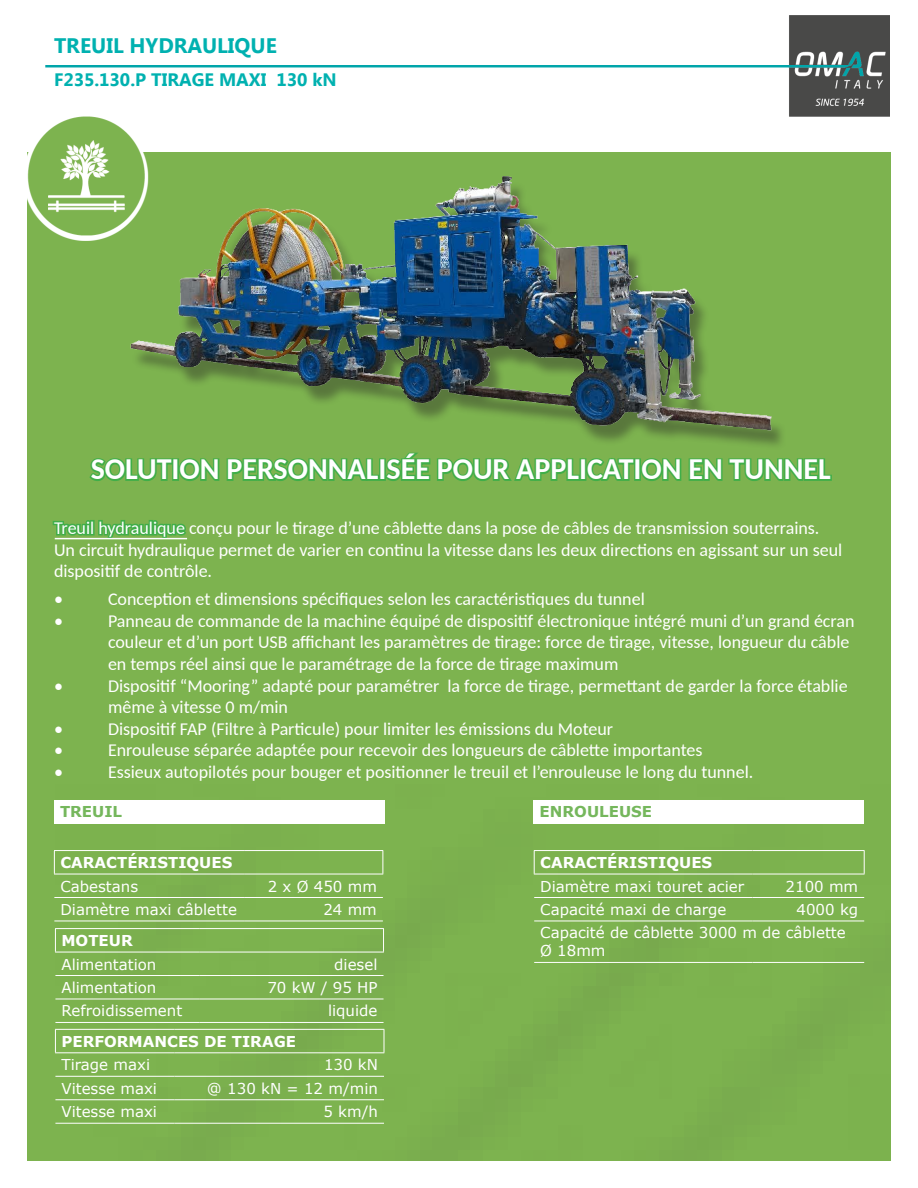
<style>
.page{position:relative;width:918px;height:1188px;background:#fff}
.page>*{position:absolute;margin:0;border:0;box-sizing:border-box;transform-origin:0 0}
.t1{font:700 30px "Carlito";color:#fff}
.t2{font:700 21px "Khmer UI";color:#00b1b0}
.t3{font:18px/21.6px "Carlito";color:#fff}
.t4{font:700 18px "Khmer UI";color:#00b1b0}
.t5{font:15px/23.4px "Verdana";color:#fff}
.t6{font:700 15px "Verdana";color:#fff}
.t7{font:700 15px "Verdana";color:#75b75c}
</style>
<div class="page">
<img style="left:45px;top:16px;width:845px;height:101px">
<div style="left:28px;top:152px;width:863px;height:1009px;background:#7db34f"></div>
<img style="left:56px;top:800px;width:809px;height:323px">
<img style="left:27px;top:110px;width:135px;height:133px">
<svg style="left:89px;top:452px;width:743px;height:29px"></svg>
<img style="left:125px;top:152px;width:657px;height:293px">
<svg style="left:52px;top:520px;width:136px;height:20px"></svg>
<hr style="left:55px;top:975px;width:145px;height:1px;background:#fff">
<hr style="left:200px;top:975px;width:184px;height:1px;background:#fff">
<hr style="left:55px;top:999px;width:145px;height:1px;background:#fff">
<hr style="left:200px;top:999px;width:184px;height:1px;background:#fff">
<hr style="left:55px;top:1022px;width:145px;height:1px;background:#fff">
<hr style="left:200px;top:1022px;width:184px;height:1px;background:#fff">
<hr style="left:55px;top:928px;width:145px;height:1px;background:#fff">
<svg style="left:55px;top:929px;width:1px;height:23px"></svg>
<hr style="left:200px;top:928px;width:184px;height:1px;background:#fff">
<svg style="left:383px;top:929px;width:1px;height:23px"></svg>
<hr style="left:55px;top:952px;width:145px;height:1px;background:#fff">
<hr style="left:200px;top:952px;width:184px;height:1px;background:#fff">
<hr style="left:54px;top:897px;width:191px;height:1px;background:#fff">
<hr style="left:245px;top:897px;width:138px;height:1px;background:#fff">
<hr style="left:54px;top:921px;width:191px;height:1px;background:#fff">
<hr style="left:245px;top:921px;width:138px;height:1px;background:#fff">
<hr style="left:54px;top:850px;width:191px;height:1px;background:#fff">
<svg style="left:54px;top:851px;width:1px;height:23px"></svg>
<hr style="left:245px;top:850px;width:138px;height:1px;background:#fff">
<svg style="left:383px;top:851px;width:1px;height:23px"></svg>
<hr style="left:54px;top:874px;width:191px;height:1px;background:#fff">
<hr style="left:245px;top:874px;width:138px;height:1px;background:#fff">
<hr style="left:55px;top:1076px;width:119px;height:1px;background:#fff">
<hr style="left:174px;top:1076px;width:210px;height:1px;background:#fff">
<hr style="left:55px;top:1100px;width:119px;height:1px;background:#fff">
<hr style="left:174px;top:1100px;width:210px;height:1px;background:#fff">
<hr style="left:55px;top:1123px;width:119px;height:1px;background:#fff">
<hr style="left:174px;top:1123px;width:210px;height:1px;background:#fff">
<hr style="left:55px;top:1029px;width:119px;height:1px;background:#fff">
<svg style="left:55px;top:1030px;width:1px;height:22px"></svg>
<hr style="left:174px;top:1029px;width:210px;height:1px;background:#fff">
<svg style="left:384px;top:1030px;width:1px;height:22px"></svg>
<hr style="left:55px;top:1052px;width:119px;height:1px;background:#fff">
<hr style="left:174px;top:1052px;width:210px;height:1px;background:#fff">
<hr style="left:534px;top:897px;width:219px;height:1px;background:#fff">
<hr style="left:753px;top:897px;width:111px;height:1px;background:#fff">
<hr style="left:534px;top:921px;width:219px;height:1px;background:#fff">
<hr style="left:753px;top:921px;width:111px;height:1px;background:#fff">
<hr style="left:534px;top:962px;width:219px;height:1px;background:#fff">
<hr style="left:753px;top:962px;width:111px;height:1px;background:#fff">
<hr style="left:534px;top:850px;width:219px;height:1px;background:#fff">
<svg style="left:534px;top:851px;width:1px;height:23px"></svg>
<hr style="left:753px;top:850px;width:112px;height:1px;background:#fff">
<svg style="left:864px;top:851px;width:1px;height:23px"></svg>
<hr style="left:534px;top:874px;width:219px;height:1px;background:#fff">
<hr style="left:753px;top:874px;width:112px;height:1px;background:#fff">
<div style="left:54px;top:800px;width:330px;height:23px;background:#fff"></div>
<div style="left:534px;top:800px;width:330px;height:23px;background:#fff"></div>
<hr style="left:55px;top:538px;width:132px;height:1px;background:#fff">
<p class="t2" style="left:54px;top:34px;width:224px">TREUIL HYDRAULIQUE</p>
<p class="t4" style="left:54px;top:69px;width:284px">F235.130.P TIRAGE MAXI 130 kN</p>
<h1 class="t1" style="left:91px;top:449px;width:742px">SOLUTION PERSONNALISÉE POUR APPLICATION EN TUNNEL</h1>
<p class="t3" style="left:54px;top:516px;width:790px">Treuil hydraulique conçu pour le tirage d’une câblette dans la pose de câbles de transmission souterrains.<br>Un circuit hydraulique permet de varier en continu la vitesse dans les deux directions en agissant sur un seul dispositif de contrôle.</p>
<p class="t3" style="left:54px;top:588px;width:10px">•</p>
<p class="t3" style="left:108px;top:588px;width:538px">Conception et dimensions spécifiques selon les caractéristiques du tunnel</p>
<p class="t3" style="left:54px;top:609px;width:10px">•</p>
<p class="t3" style="left:108px;top:609px;width:748px">Panneau de commande de la machine équipé de dispositif électronique intégré muni d’un grand écran couleur et d’un port USB affichant les paramètres de tirage: force de tirage, vitesse, longueur du câble en temps réel ainsi que le paramétrage de la force de tirage maximum</p>
<p class="t3" style="left:54px;top:674px;width:10px">•</p>
<p class="t3" style="left:108px;top:674px;width:741px">Dispositif “Mooring” adapté pour paramétrer la force de tirage, permettant de garder la force établie même à vitesse 0 m/min</p>
<p class="t3" style="left:54px;top:717px;width:10px">•</p>
<p class="t3" style="left:108px;top:717px;width:507px">Dispositif FAP (Filtre à Particule) pour limiter les émissions du Moteur</p>
<p class="t3" style="left:54px;top:739px;width:10px">•</p>
<p class="t3" style="left:108px;top:739px;width:596px">Enrouleuse séparée adaptée pour recevoir des longueurs de câblette importantes</p>
<p class="t3" style="left:54px;top:760px;width:10px">•</p>
<p class="t3" style="left:108px;top:760px;width:647px">Essieux autopilotés pour bouger et positionner le treuil et l’enrouleuse le long du tunnel.</p>
<p class="t7" style="left:60px;top:801px;width:64px">TREUIL</p>
<p class="t7" style="left:540px;top:801px;width:114px">ENROULEUSE</p>
<p class="t6" style="left:60px;top:852px;width:174px">CARACTÉRISTIQUES</p>
<p class="t5" style="left:60px;top:874px;width:79px">Cabestans</p>
<p class="t5" style="left:268px;top:874px;width:111px">2 x Ø 450 mm</p>
<p class="t5" style="left:60px;top:898px;width:178px">Diamètre maxi câblette</p>
<p class="t5" style="left:323px;top:898px;width:55px">24 mm</p>
<p class="t6" style="left:61px;top:930px;width:73px">MOTEUR</p>
<p class="t5" style="left:61px;top:952px;width:97px">Alimentation</p>
<p class="t5" style="left:334px;top:952px;width:45px">diesel</p>
<p class="t5" style="left:61px;top:976px;width:97px">Alimentation</p>
<p class="t5" style="left:267px;top:976px;width:112px">70 kW / 95 HP</p>
<p class="t5" style="left:61px;top:999px;width:122px">Refroidissement</p>
<p class="t5" style="left:328px;top:999px;width:51px">liquide</p>
<p class="t6" style="left:61px;top:1031px;width:236px">PERFORMANCES DE TIRAGE</p>
<p class="t5" style="left:61px;top:1053px;width:90px">Tirage maxi</p>
<p class="t5" style="left:324px;top:1053px;width:56px">130 kN</p>
<p class="t5" style="left:61px;top:1076px;width:97px">Vitesse maxi</p>
<p class="t5" style="left:207px;top:1076px;width:173px">@ 130 kN = 12 m/min</p>
<p class="t5" style="left:61px;top:1100px;width:97px">Vitesse maxi</p>
<p class="t5" style="left:323px;top:1100px;width:56px">5 km/h</p>
<p class="t6" style="left:540px;top:852px;width:174px">CARACTÉRISTIQUES</p>
<p class="t5" style="left:540px;top:874px;width:205px">Diamètre maxi touret acier</p>
<p class="t5" style="left:786px;top:874px;width:74px">2100 mm</p>
<p class="t5" style="left:540px;top:898px;width:188px">Capacité maxi de charge</p>
<p class="t5" style="left:540px;top:898px;width:320px;text-indent:256px">4000 kg<br>Capacité de câblette 3000 m de câblette</p>
<p class="t5" style="left:540px;top:939px;width:67px">Ø 18mm</p>
</div>
